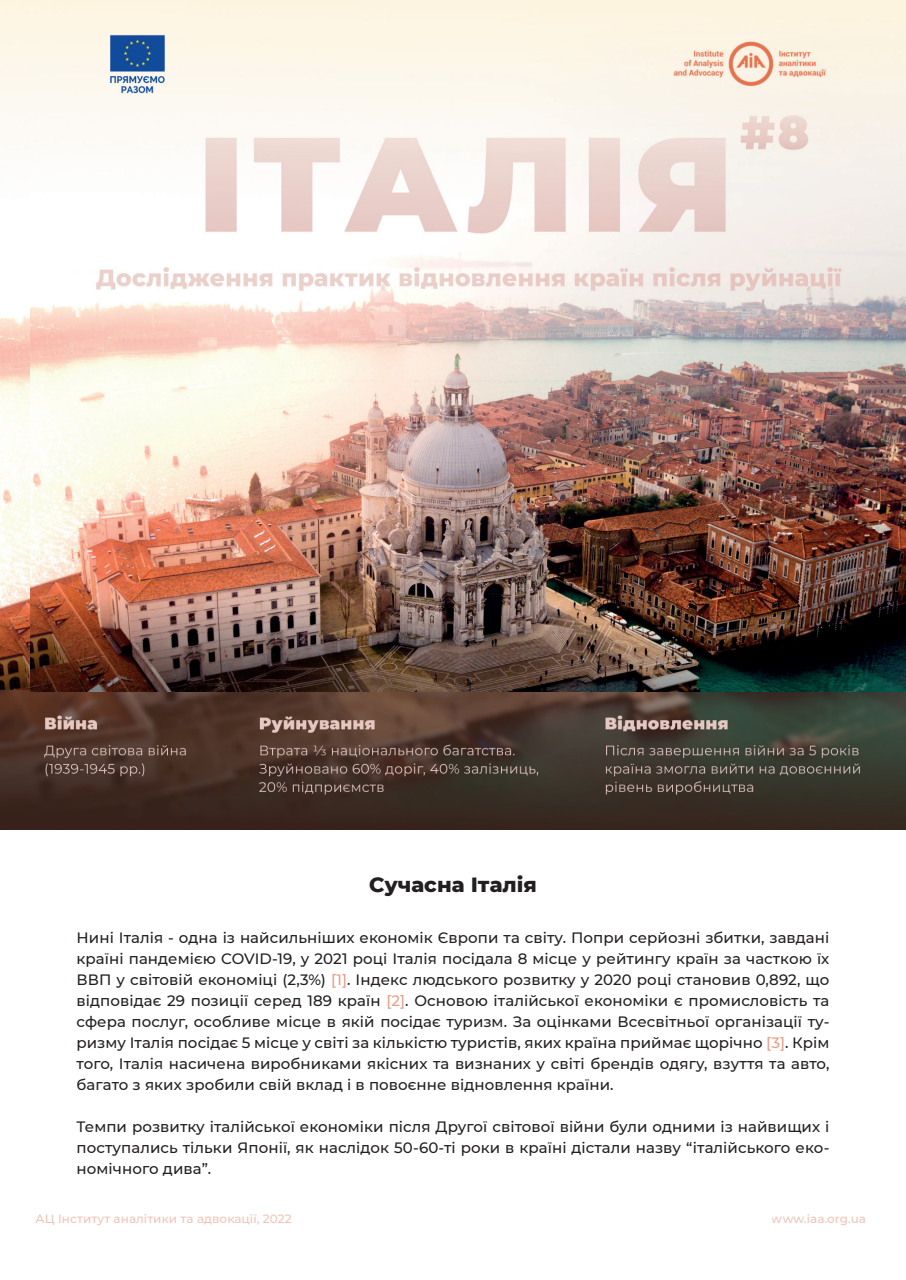
<style>
.page{position:relative;width:906px;height:1280px;background:#fff}
.page>*{position:absolute;margin:0;border:0;box-sizing:border-box;transform-origin:0 0}
.t1{font:800 21px "Montserrat";color:#231f20}
.t2{font:500 15px/21px "Montserrat";letter-spacing:.005em;color:#231f20;text-align:justify}
.t3{font:500 12px "Montserrat";letter-spacing:.005em;color:#e5a08a}
.s1{color:#e5a08a}
</style>
<div class="page">
<img style="left:0;top:0;width:906px;height:830px">
<img style="left:30px;top:0;width:875px;height:691px">
<h1 class="t1" style="left:369px;top:869px;width:169px">Сучасна Італія</h1>
<p class="t2" style="left:77px;top:926px;width:754px">Нині Італія - одна із найсильніших економік Європи та світу. Попри серйозні збитки, завдані країні пандемією COVID-19, у 2021 році Італія посідала 8 місце у рейтингу країн за часткою їх ВВП у світовій економіці (2,3%) <span class="s1">[1]</span>. Індекс людського розвитку у 2020 році становив 0,892, що відповідає 29 позиції серед 189 країн <span class="s1">[2]</span>. Основою італійської економіки є промисловість та сфера послуг, особливе місце в якій посідає туризм. За оцінками Всесвітньої організації ту&shy;ризму Італія посідає 5 місце у світі за кількістю туристів, яких країна приймає щорічно <span class="s1">[3]</span>. Крім того, Італія насичена виробниками якісних та визнаних у світі брендів одягу, взуття та авто, багато з яких зробили свій вклад і в повоєнне відновлення країни.</p>
<p class="t2" style="left:77px;top:1115px;width:754px">Темпи розвитку італійської економіки після Другої світової війни були одними із найвищих і поступались тільки Японії, як наслідок 50-60-ті роки в країні дістали назву “італійського еко&shy;номічного дива”.</p>
<p class="t3" style="left:36px;top:1210px;width:257px">АЦ Інститут аналітики та адвокації, 2022</p>
<p class="t3" style="left:772px;top:1210px;width:96px">www.iaa.org.ua</p>
</div>
